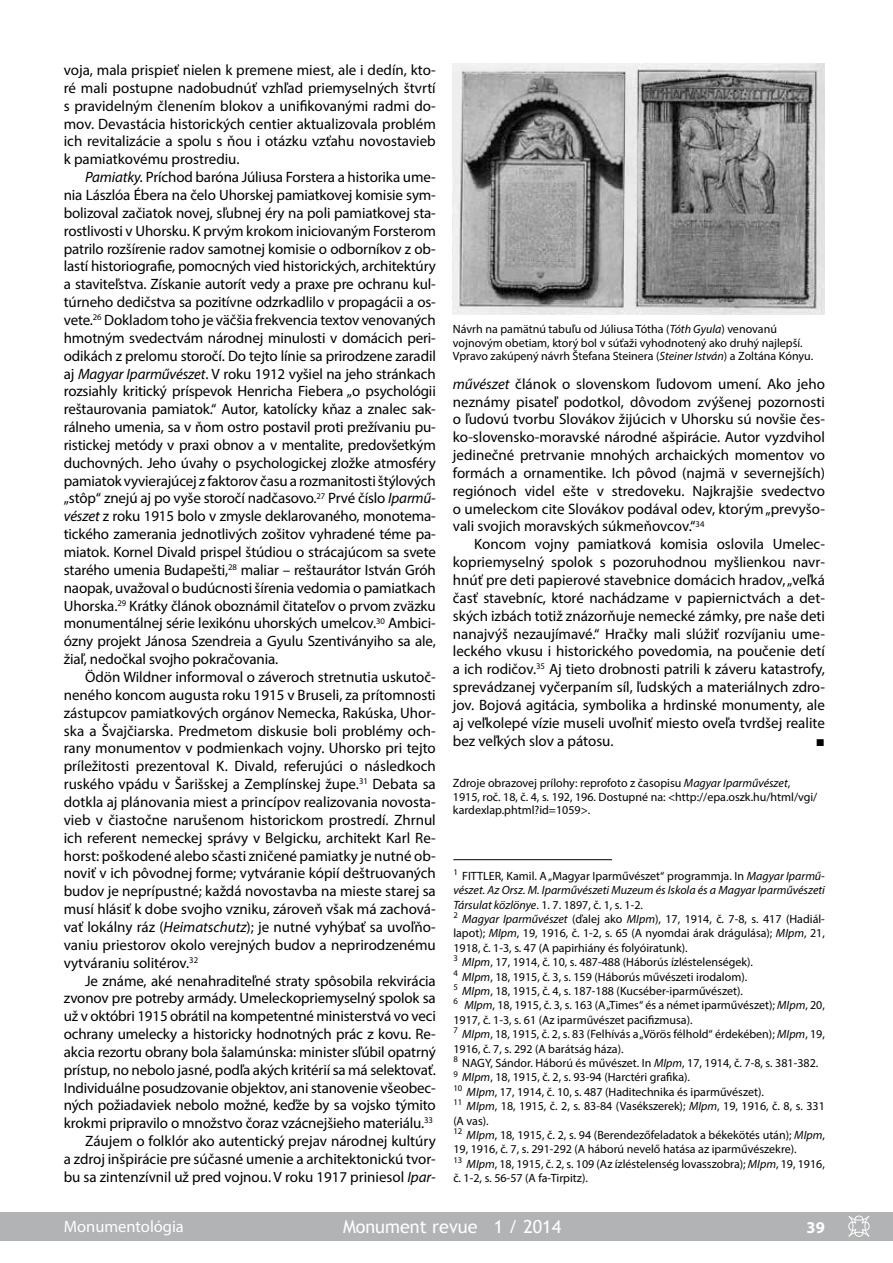
<style>
.page{position:relative;width:893px;height:1263px;background:#fff}
.page>*{position:absolute;margin:0;border:0;box-sizing:border-box;transform-origin:0 0}
.t1{font:18px "Trebuchet MS";color:#fff}
.t2{font:16.5px "Myriad Pro";color:#fff}
.t3{font:700 16.5px "Myriad Pro";color:#fff}
.t4{font:15px/17.9px "Myriad Pro";letter-spacing:-.01em;color:#000;text-align:justify}
.t5{font:15px "Times New Roman";color:#000}
.t6{font:12px/14.4px "Myriad Pro";color:#000}
.s1{font-style:italic}
.s2{font-style:inherit}
</style>
<div class="page">
<div style="left:0;top:1212px;width:893px;height:28px;background:#b1b3b4"></div>
<svg style="left:848px;top:1215px;width:22px;height:22px"></svg>
<img style="left:453px;top:64px;width:372px;height:251px">
<hr style="left:453px;top:859px;width:159px;height:1px;background:#000">
<p class="t4" style="left:64px;top:61px;width:374px">voja, mala prispieť nielen k premene miest, ale i dedín, kto&shy;ré mali postupne nadobudnúť vzhľad priemyselných štvrtí s pravidelným členením blokov a unifikovanými radmi do&shy;mov. Devastácia historických centier aktualizovala problém ich revitalizácie a spolu s ňou i otázku vzťahu novostavieb k pamiatkovému prostrediu.</p>
<p class="t4" style="left:64px;top:168px;width:374px;text-indent:21px"><span class="s1">Pamiatky.</span> Príchod baróna Júliusa Forstera a historika ume&shy;nia Lászlóa Ébera na čelo Uhorskej pamiatkovej komisie sym&shy;bolizoval začiatok novej, sľubnej éry na poli pamiatkovej sta&shy;rostlivosti v Uhorsku. K prvým krokom iniciovaným Forsterom patrilo rozšírenie radov samotnej komisie o odborníkov z ob&shy;lastí historiografie, pomocných vied historických, architektúry a staviteľstva. Získanie autorít vedy a praxe pre ochranu kul&shy;túrneho dedičstva sa pozitívne odzrkadlilo v propagácii a os&shy;vete.<sup>26</sup> Dokladom toho je väčšia frekvencia textov venovaných hmotným svedectvám národnej minulosti v domácich peri&shy;odikách z prelomu storočí. Do tejto línie sa prirodzene zaradil aj <span class="s1">Magyar Iparművészet</span>. V roku 1912 vyšiel na jeho stránkach rozsiahly kritický príspevok Henricha Fiebera „o psychológii reštaurovania pamiatok.“ Autor, katolícky kňaz a znalec sak&shy;rálneho umenia, sa v ňom ostro postavil proti prežívaniu pu&shy;ristickej metódy v praxi obnov a v mentalite, predovšetkým duchovných. Jeho úvahy o psychologickej zložke atmosféry pamiatok vyvierajúcej z faktorov času a rozmanitosti štýlových „stôp“ znejú aj po vyše storočí nadčasovo.<sup>27</sup> Prvé číslo <span class="s1">Iparmű&shy;vészet</span> z roku 1915 bolo v zmysle deklarovaného, monotema&shy;tického zamerania jednotlivých zošitov vyhradené téme pa&shy;miatok. Kornel Divald prispel štúdiou o strácajúcom sa svete starého umenia Budapešti,<sup>28</sup> maliar – reštaurátor István Gróh naopak, uvažoval o budúcnosti šírenia vedomia o pamiatkach Uhorska.<sup>29</sup> Krátky článok oboznámil čitateľov o prvom zväzku monumentálnej série lexikónu uhorských umelcov.<sup>30</sup> Ambici&shy;ózny projekt Jánosa Szendreia a Gyulu Szentiványiho sa ale, žiaľ, nedočkal svojho pokračovania.</p>
<p class="t4" style="left:64px;top:668px;width:374px;text-indent:21px">Ödön Wildner informoval o záveroch stretnutia uskutoč&shy;neného koncom augusta roku 1915 v Bruseli, za prítomnosti zástupcov pamiatkových orgánov Nemecka, Rakúska, Uhor&shy;ska a Švajčiarska. Predmetom diskusie boli problémy och&shy;rany monumentov v podmienkach vojny. Uhorsko pri tejto príležitosti prezentoval K. Divald, referujúci o následkoch ruského vpádu v Šarišskej a Zemplínskej župe.<sup>31</sup> Debata sa dotkla aj plánovania miest a princípov realizovania novosta&shy;vieb v čiastočne narušenom historickom prostredí. Zhrnul ich referent nemeckej správy v Belgicku, architekt Karl Re&shy;horst: poškodené alebo sčasti zničené pamiatky je nutné ob&shy;noviť v ich pôvodnej forme; vytváranie kópií deštruovaných budov je neprípustné; každá novostavba na mieste starej sa musí hlásiť k dobe svojho vzniku, zároveň však má zachová&shy;vať lokálny ráz (<span class="s1">Heimatschutz</span>); je nutné vyhýbať sa uvoľňo&shy;vaniu priestorov okolo verejných budov a neprirodzenému vytváraniu solitérov.<sup>32</sup></p>
<p class="t4" style="left:64px;top:971px;width:374px;text-align:right">Je známe, aké nenahraditeľné straty spôsobila rekvirácia zvonov pre potreby armády. Umeleckopriemyselný spolok sa už v októbri 1915 obrátil na kompetentné ministerstvá vo veci ochrany umelecky a historicky hodnotných prác z kovu. Re&shy;akcia rezortu obrany bola šalamúnska: minister sľúbil opatrný prístup, no nebolo jasné, podľa akých kritérií sa má selektovať.<br>Individuálne posudzovanie objektov, ani stanovenie všeobec&shy;ných požiadaviek nebolo možné, keďže by sa vojsko týmito krokmi pripravilo o množstvo čoraz vzácnejšieho materiálu.<sup>33<br></sup>Záujem o folklór ako autentický prejav národnej kultúry<br>a zdroj inšpirácie pre súčasné umenie a architektonickú tvor&shy;bu sa zintenzívnil už pred vojnou. V roku 1917 priniesol <span class="s1">Ipar-</span></p>
<p class="t6" style="left:453px;top:322px;width:362px;line-height:13.5px">Návrh na pamätnú tabuľu od Júliusa Tótha (<span class="s1">Tóth Gyula</span>) venovanú vojnovým obetiam, ktorý bol v súťaži vyhodnotený ako druhý najlepší.<br>Vpravo zakúpený návrh Štefana Steinera (<span class="s1">Steiner István</span>) a Zoltána Kónyu.</p>
<p class="t4" style="left:453px;top:374px;width:374px"><span class="s1">művészet</span> článok o slovenskom ľudovom umení. Ako jeho neznámy pisateľ podotkol, dôvodom zvýšenej pozornosti o ľudovú tvorbu Slovákov žijúcich v Uhorsku sú novšie čes&shy;ko-slovensko-moravské národné ašpirácie. Autor vyzdvihol jedinečné pretrvanie mnohých archaických momentov vo formách a ornamentike. Ich pôvod (najmä v severnejších) regiónoch videl ešte v stredoveku. Najkrajšie svedectvo o umeleckom cite Slovákov podával odev, ktorým „prevyšo&shy;vali svojich moravských súkmeňovcov.“<sup>34</sup></p>
<p class="t4" style="left:453px;top:535px;width:374px;text-indent:21px">Koncom vojny pamiatková komisia oslovila Umelec&shy;kopriemyselný spolok s pozoruhodnou myšlienkou navr&shy;hnúť pre deti papierové stavebnice domácich hradov, „veľká časť stavebníc, ktoré nachádzame v papiernictvách a det&shy;ských izbách totiž znázorňuje nemecké zámky, pre naše deti nanajvýš nezaujímavé.“ Hračky mali slúžiť rozvíjaniu ume&shy;leckého vkusu i historického povedomia, na poučenie detí a ich rodičov.<sup>35</sup> Aj tieto drobnosti patrili k záveru katastrofy, sprevádzanej vyčerpaním síl, ľudských a materiálnych zdro&shy;jov. Bojová agitácia, symbolika a hrdinské monumenty, ale aj veľkolepé vízie museli uvoľniť miesto oveľa tvrdšej realite bez veľkých slov a pátosu.</p>
<p class="t5" style="left:816px;top:731px;width:11px">■</p>
<p class="t6" style="left:453px;top:776px;width:366px;line-height:13.5px">Zdroje obrazovej prílohy: reprofoto z časopisu <span class="s1">Magyar Iparművészet</span>,<br>1915, roč. 18, č. 4, s. 192, 196. Dostupné na: &lt;http://epa.oszk.hu/html/vgi/ kardexlap.phtml?id=1059&gt;.</p>
<p class="t6" style="left:453px;top:868px;width:373px"><sup>1</sup> FITTLER<span class="s2">,</span> Kamil. A „Magyar Iparművészet“ programmja. In <span class="s1">Magyar Iparmű&shy;vészet. Az Orsz. M. Iparművészeti Muzeum és Iskola és a Magyar Iparművészeti Társulat közlönye</span>. 1. 7. 1897, č. 1, s. 1-2.<br><sup>2</sup> <span class="s1">Magyar Iparművészet</span> (ďalej ako <span class="s1">MIpm</span>), 17, 1914, č. 7-8, s. 417 (Hadiál&shy;lapot); <span class="s1">MIpm</span>, 19, 1916, č. 1-2, s. 65 (A nyomdai árak drágulása); <span class="s1">MIpm</span>, 21, 1918, č. 1-3, s. 47 (A papirhiány és folyóiratunk).<br><sup>3</sup> <span class="s1">MIpm</span>, 17, 1914, č. 10, s. 487-488 (Háborús ízléstelenségek).<br><sup>4</sup> <span class="s1">MIpm</span>, 18, 1915, č. 3, s. 159 (Háborús művészeti irodalom).<br><sup>5</sup> <span class="s1">MIpm</span>, 18, 1915, č. 4, s. 187-188 (Kucséber-iparművészet).<br><sup>6</sup> <span class="s1">MIpm</span>, 18, 1915, č. 3, s. 163 (A „Times“ és a német iparművészet); <span class="s1">MIpm</span>, 20, 1917, č. 1-3, s. 61 (Az iparművészet pacifizmusa).<br><sup>7</sup> <span class="s1">MIpm</span>, 18, 1915, č. 2, s. 83 (Felhívás a „Vörös félhold“ érdekében); <span class="s1">MIpm</span>, 19, 1916, č. 7, s. 292 (A barátság háza).<br><sup>8</sup> NAGY<span class="s2">,</span> Sándor. Háború és művészet. In <span class="s1">MIpm</span>, 17, 1914, č. 7-8, s. 381-382.<br><sup>9</sup> <span class="s1">MIpm</span>, 18, 1915, č. 2, s. 93-94 (Harctéri grafika).<br><sup>10</sup> <span class="s1">MIpm</span>, 17, 1914, č. 10, s. 487 (Haditechnika és iparművészet).<br><sup>11</sup> <span class="s1">MIpm</span>, 18, 1915, č. 2, s. 83-84 (Vasékszerek); <span class="s1">MIpm</span>, 19, 1916, č. 8, s. 331 (A vas).<br><sup>12</sup> <span class="s1">MIpm</span>, 18, 1915, č. 2, s. 94 (Berendezőfeladatok a békekötés után); <span class="s1">MIpm</span>, 19, 1916, č. 7, s. 291-292 (A háború nevelő hatása az iparművészekre).<br><sup>13</sup> <span class="s1">MIpm</span>, 18, 1915, č. 2, s. 109 (Az ízléstelenség lovasszobra); <span class="s1">MIpm</span>, 19, 1916, č. 1-2, s. 56-57 (A fa-Tirpitz).</p>
<p class="t2" style="left:64px;top:1216px;width:122px">Monumentológia</p>
<p class="t1" style="left:343px;top:1216px;width:220px">Monument revue 1 / 2014</p>
<p class="t3" style="left:807px;top:1216px;width:20px">39</p>
</div>
